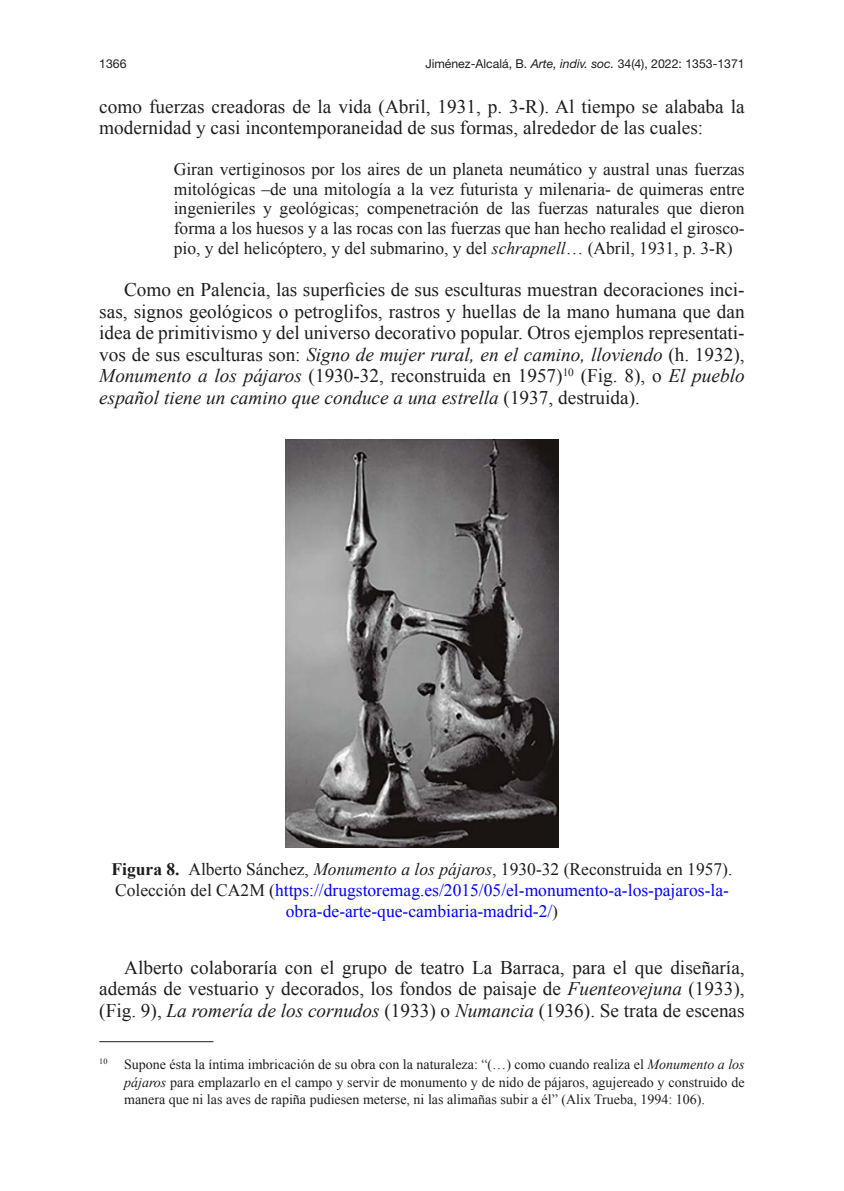
<style>
.page{position:relative;width:844px;height:1191px;background:#fff}
.page>*{position:absolute;margin:0;border:0;box-sizing:border-box;transform-origin:0 0}
._01_Texto_General{font:19.25px/21.5px "Times New Roman";color:#1d1d1b;text-align:justify}
._01-2_Texto_citas{font:17.5px/19.8px "Times New Roman";color:#1d1d1b;text-align:justify}
._08_Pie_de_figuras{font:17.5px/21.5px "Times New Roman";color:#00f;text-align:center}
._06_Notas_al_pie{font:14px/17.5px "Times New Roman";color:#1d1d1b;text-align:justify}
.t1{font:12.25px "Helvetica Neue LT Std";color:#1d1d1b}
.s1{font-style:italic}
.s2{font-weight:700;color:#1d1d1b}
.s3{color:#1d1d1b}
.s4{font-style:italic;color:#1d1d1b}
</style>
<div class="page">
<img style="left:285px;top:439px;width:273px;height:408px">
<hr style="left:99px;top:1041px;width:114px;height:1px;background:#1d1d1b">
<p class="t1" style="left:99px;top:57px;width:29px">1366</p>
<p class="t1" style="left:425px;top:57px;width:321px">Jiménez-Alcalá, B. <span class="s1">Arte, indiv. soc.</span> 34(4), 2022: 1353-1371</p>
<p class="_01_Texto_General" style="left:99px;top:95px;width:646px">como fuerzas creadoras de la vida (Abril, 1931, p. 3-R). Al tiempo se alababa la modernidad y casi incontemporaneidad de sus formas, alrededor de las cuales:</p>
<p class="_01-2_Texto_citas" style="left:174px;top:159px;width:572px">Giran vertiginosos por los aires de un planeta neumático y austral unas fuerzas mitológicas –de una mitología a la vez futurista y milenaria- de quimeras entre ingenieriles y geológicas; compenetración de las fuerzas naturales que dieron forma a los huesos y a las rocas con las fuerzas que han hecho realidad el girosco&shy;pio, y del helicóptero, y del submarino, y del <span class="s1">schrapnell</span>… (Abril, 1931, p. 3-R)</p>
<p class="_01_Texto_General" style="left:99px;top:279px;width:646px;text-indent:25px">Como en Palencia, las superficies de sus esculturas muestran decoraciones inci&shy;sas, signos geológicos o petroglifos, rastros y huellas de la mano humana que dan idea de primitivismo y del universo decorativo popular. Otros ejemplos representati&shy;vos de sus esculturas son: <span class="s1">Signo de mujer rural, en el camino, lloviendo</span> (h. 1932), <span class="s1">Monumento a los pájaros</span> (1930-32, reconstruida en 1957)<sup>10</sup> (Fig. 8), o <span class="s1">El pueblo español tiene un camino que conduce a una estrella</span> (1937, destruida).</p>
<p class="_08_Pie_de_figuras" style="left:111px;top:857px;width:622px"><span class="s2">Figura 8.</span> <span class="s3">Alberto Sánchez,</span> <span class="s4">Monumento a los pájaros</span><span class="s3">, 1930-32 (Reconstruida en 1957).<br>Colección del CA2M (</span>https://drugstoremag.es/2015/05/el-monumento-a-los-pajaros-la&shy;obra-de-arte-que-cambiaria-madrid-2/<span class="s3">)</span></p>
<p class="_01_Texto_General" style="left:99px;top:956px;width:646px;text-indent:25px">Alberto colaboraría con el grupo de teatro La Barraca, para el que diseñaría, además de vestuario y decorados, los fondos de paisaje de <span class="s1">Fuenteovejuna</span> (1933), (Fig. 9), <span class="s1">La romería de los cornudos</span> (1933) o <span class="s1">Numancia</span> (1936). Se trata de escenas</p>
<p class="_06_Notas_al_pie" style="left:124px;top:1055px;width:622px;text-indent:-25px"><sup>10</sup> Supone ésta la íntima imbricación de su obra con la naturaleza: “(…) como cuando realiza el <span class="s1">Monumento a los pájaros</span> para emplazarlo en el campo y servir de monumento y de nido de pájaros, agujereado y construido de manera que ni las aves de rapiña pudiesen meterse, ni las alimañas subir a él” (Alix Trueba, 1994: 106).</p>
</div>
